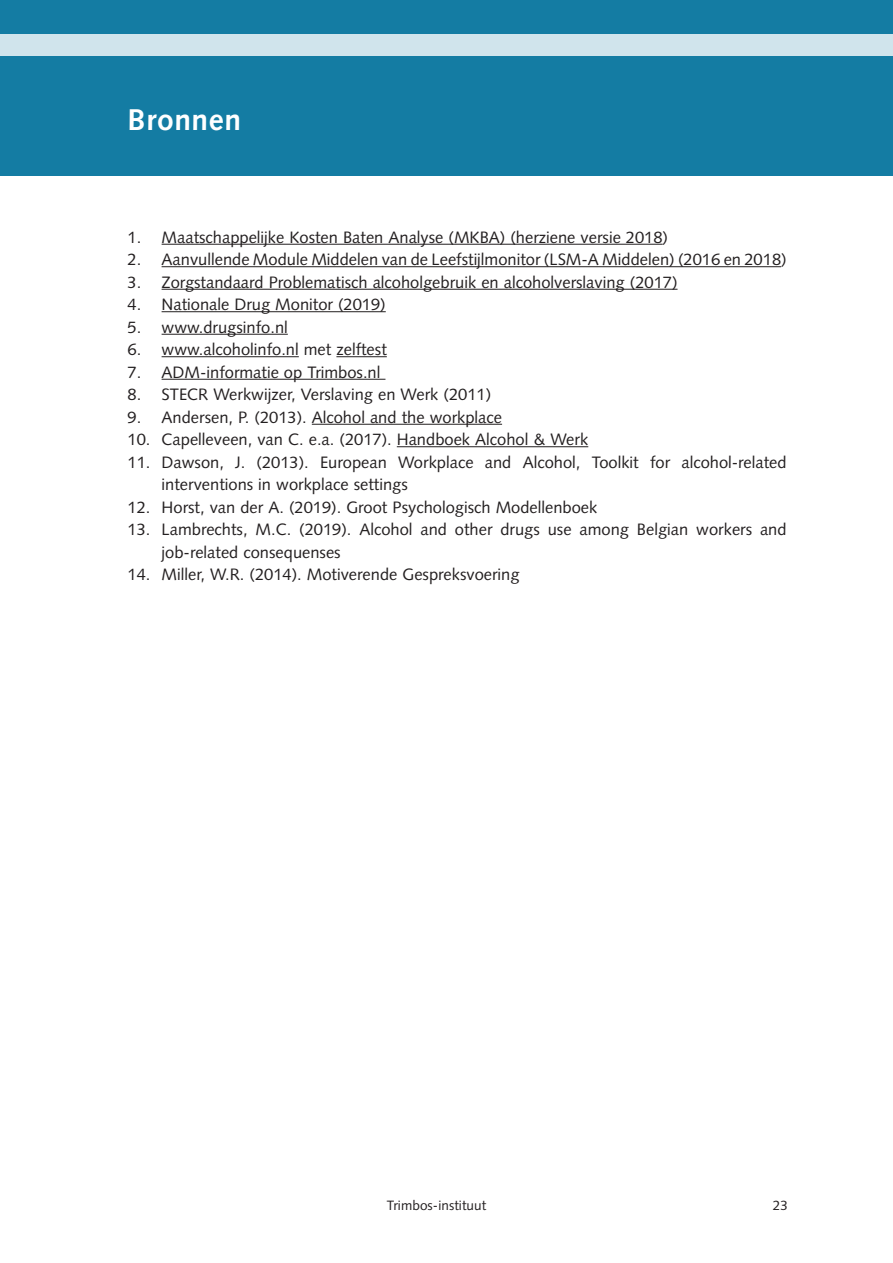
<style>
.page{position:relative;width:893px;height:1263px;background:#fff}
.page>*{position:absolute;margin:0;border:0;box-sizing:border-box;transform-origin:0 0}
._00-KOP_1{font:700 30px "Syntax LT Std";letter-spacing:.02em;color:#fff}
.t1{font:16.5px/22.5px "Syntax LT Std";color:#231f20}
.t2{font:13.5px "Syntax LT Std";letter-spacing:.005em;color:#231f20}
</style>
<div class="page">
<div style="left:0;top:0;width:893px;height:175px;background:#147ca3"></div>
<div style="left:0;top:34px;width:893px;height:21px;background:#d0e4ec"></div>
<hr style="left:162px;top:244px;width:501px;height:1px;background:#231f20">
<hr style="left:162px;top:266px;width:619px;height:1px;background:#231f20">
<hr style="left:162px;top:289px;width:515px;height:1px;background:#231f20">
<hr style="left:162px;top:311px;width:224px;height:1px;background:#231f20">
<hr style="left:162px;top:334px;width:126px;height:1px;background:#231f20">
<hr style="left:162px;top:356px;width:137px;height:1px;background:#231f20">
<hr style="left:336px;top:356px;width:51px;height:1px;background:#231f20">
<hr style="left:162px;top:379px;width:223px;height:1px;background:#231f20">
<hr style="left:312px;top:424px;width:190px;height:1px;background:#231f20">
<hr style="left:397px;top:446px;width:191px;height:1px;background:#231f20">
<p class="_00-KOP_1" style="left:128px;top:102px;width:115px">Bronnen</p>
<p class="t1" style="left:128px;top:226px;width:542px">1. Maatschappelijke Kosten Baten Analyse (MKBA) (herziene versie 2018)</p>
<p class="t1" style="left:128px;top:248px;width:661px">2. Aanvullende Module Middelen van de Leefstijlmonitor (LSM-A Middelen) (2016 en 2018)</p>
<p class="t1" style="left:128px;top:271px;width:551px">3. Zorgstandaard Problematisch alcoholgebruik en alcoholverslaving (2017)</p>
<p class="t1" style="left:128px;top:293px;width:260px">4. Nationale Drug Monitor (2019)</p>
<p class="t1" style="left:128px;top:316px;width:162px">5. www.drugsinfo.nl</p>
<p class="t1" style="left:128px;top:338px;width:261px">6. www.alcoholinfo.nl met zelftest</p>
<p class="t1" style="left:128px;top:361px;width:254px">7. ADM-informatie op Trimbos.nl</p>
<p class="t1" style="left:128px;top:383px;width:365px">8. STECR Werkwijzer, Verslaving en Werk (2011)</p>
<p class="t1" style="left:128px;top:406px;width:376px">9. Andersen, P. (2013). Alcohol and the workplace</p>
<p class="t1" style="left:128px;top:428px;width:462px">10. Capelleveen, van C. e.a. (2017). Handboek Alcohol &amp; Werk</p>
<p class="t1" style="left:162px;top:451px;width:627px;text-indent:-34px">11. Dawson, J. (2013). European Workplace and Alcohol, Toolkit for alcohol-related interventions in workplace settings</p>
<p class="t1" style="left:128px;top:496px;width:471px">12. Horst, van der A. (2019). Groot Psychologisch Modellenboek</p>
<p class="t1" style="left:162px;top:518px;width:627px;text-indent:-34px">13. Lambrechts, M.C. (2019). Alcohol and other drugs use among Belgian workers and job-related consequenses</p>
<p class="t1" style="left:128px;top:563px;width:394px">14. Miller, W.R. (2014). Motiverende Gespreksvoering</p>
<p class="t2" style="left:387px;top:1197px;width:101px">Trimbos-instituut</p>
<p class="t2" style="left:773px;top:1197px;width:17px">23</p>
</div>
